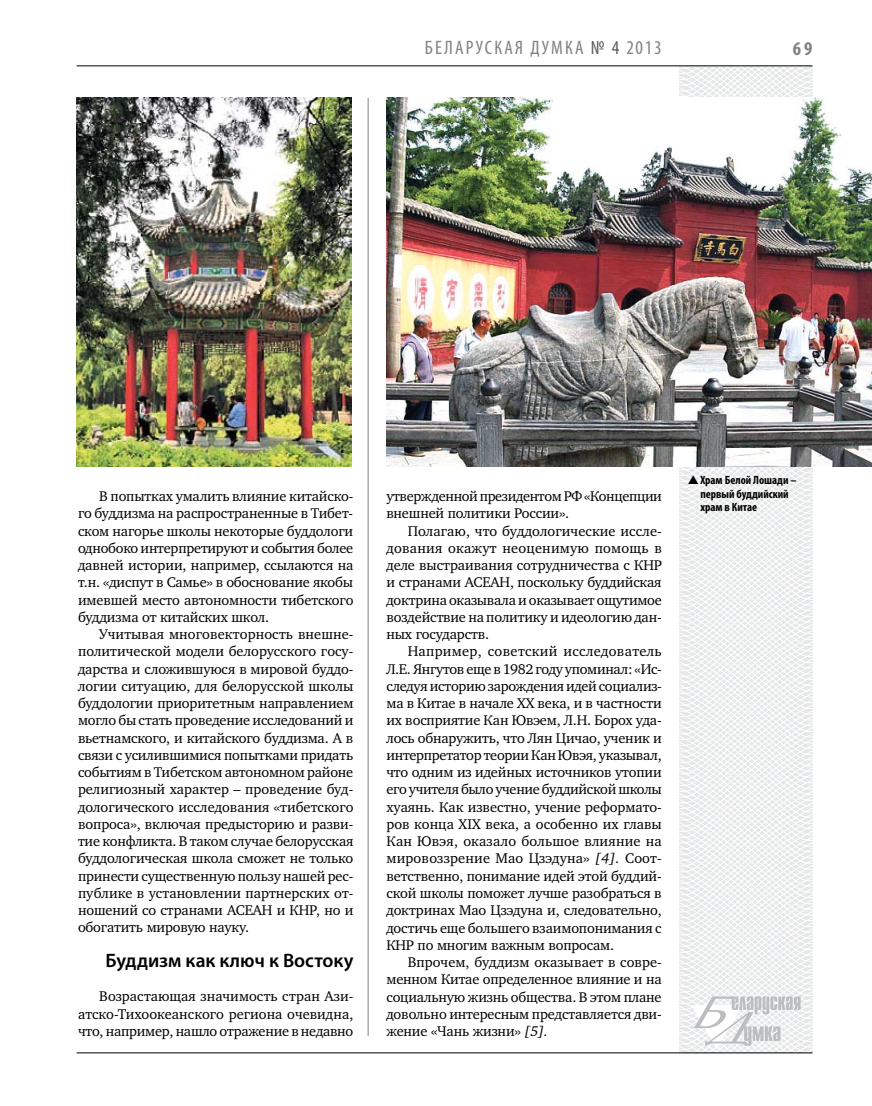
<style>
.page{position:relative;width:872px;height:1106px;background:#fff}
.page>*{position:absolute;margin:0;border:0;box-sizing:border-box;transform-origin:0 0}
.t1{font:600 19.5px "Myriad Pro";color:#000}
.t2{font:condensed 19.5px "Myriad Pro";letter-spacing:.11em;color:#808285}
.t3{font:700 condensed 19.5px "Myriad Pro";color:#808285}
.t4{font:14.4px/17.2px "Charter C";letter-spacing:-.01em;color:#000;text-align:justify}
.t5{font:700 condensed 12px/13.5px "Myriad Pro";color:#000}
.s1{color:#58595b}
.s2{font-style:italic}
</style>
<div class="page">
<hr style="left:368px;top:98px;width:1px;height:938px;background:#808285">
<svg style="left:621px;top:65px;width:249px;height:989px"></svg>
<svg style="left:691px;top:996px;width:109px;height:53px"></svg>
<hr style="left:77px;top:65px;width:735px;height:1px;background:#000">
<hr style="left:77px;top:1052px;width:735px;height:1px;background:#000">
<img style="left:386px;top:97px;width:486px;height:369px">
<img style="left:76px;top:97px;width:276px;height:369px">
<svg style="left:688px;top:475px;width:23px;height:10px"></svg>
<h1 class="t2" style="left:425px;top:36px;width:238px">БЕЛАРУСКАЯ ДУМКА <span class="s1">№ 4</span> 2013</h1>
<h1 class="t3" style="left:793px;top:37px;width:21px">69</h1>
<p class="t4" style="left:78px;top:487px;width:277px;text-indent:21px">В попытках умалить влияние китайско&shy;го буддизма на распространенные в Тибет&shy;ском нагорье школы некоторые буддологи однобоко интерпретируют и события более давней истории, например, ссылаются на т.н. «диспут в Самье» в обоснование якобы имевшей место автономности тибетского буддизма от китайских школ.</p>
<p class="t4" style="left:78px;top:625px;width:277px;text-indent:21px">Учитывая многовекторность внешне&shy;политической модели белорусского госу&shy;дарства и сложившуюся в мировой буддо&shy;логии ситуацию, для белорусской школы буддологии приоритетным направлением могло бы стать проведение исследований и вьетнамского, и китайского буддизма. А в связи с усилившимися попытками придать событиям в Тибетском автономном районе религиозный характер – проведение буд&shy;дологического исследования «тибетского вопроса», включая предысторию и разви&shy;тие конфликта. В таком случае белорусская буддологическая школа сможет не только принести существенную пользу нашей рес&shy;публике в установлении партнерских от&shy;ношений со странами АСЕАН и КНР, но и обогатить мировую науку.</p>
<h1 class="t1" style="left:105px;top:948px;width:249px">Буддизм как ключ к Востоку</h1>
<p class="t4" style="left:78px;top:988px;width:277px;text-indent:21px">Возрастающая значимость стран Ази&shy;атско-Тихоокеанского региона очевидна, что, например, нашло отражение в недавно</p>
<p class="t4" style="left:386px;top:487px;width:277px">утвержденной президентом РФ «Концепции внешней политики России».</p>
<p class="t4" style="left:386px;top:522px;width:277px;text-indent:21px">Полагаю, что буддологические иссле&shy;дования окажут неоценимую помощь в деле выстраивания сотрудничества с КНР и странами АСЕАН, поскольку буддийская доктрина оказывала и оказывает ощутимое воздействие на политику и идеологию дан&shy;ных государств.</p>
<p class="t4" style="left:386px;top:643px;width:277px;text-indent:21px">Например, советский исследователь Л.Е. Янгутов еще в 1982 году упоминал: «Ис&shy;следуя историю зарождения идей социализ&shy;ма в Китае в начале XX века, и в частности их восприятие Кан Ювэем, Л.Н. Борох уда&shy;лось обнаружить, что Лян Цичао, ученик и интерпретатор теории Кан Ювэя, указывал, что одним из идейных источников утопии его учителя было учение буддийской школы хуаянь. Как известно, учение реформато&shy;ров конца XIX века, а особенно их главы Кан Ювэя, оказало большое влияние на мировоззрение Мао Цзэдуна» <span class="s2">[4].</span> Соот&shy;ветственно, понимание идей этой буддий&shy;ской школы поможет лучше разобраться в доктринах Мао Цзэдуна и, следовательно, достичь еще большего взаимопонимания с КНР по многим важным вопросам.</p>
<p class="t4" style="left:386px;top:953px;width:277px;text-indent:21px">Впрочем, буддизм оказывает в совре&shy;менном Китае определенное влияние и на социальную жизнь общества. В этом плане довольно интересным представляется дви&shy;жение «Чань жизни» <span class="s2">[5].</span></p>
<p class="t5" style="left:700px;top:473px;width:98px">Храм Белой Лошади – первый буддийский храм в Китае</p>
</div>
